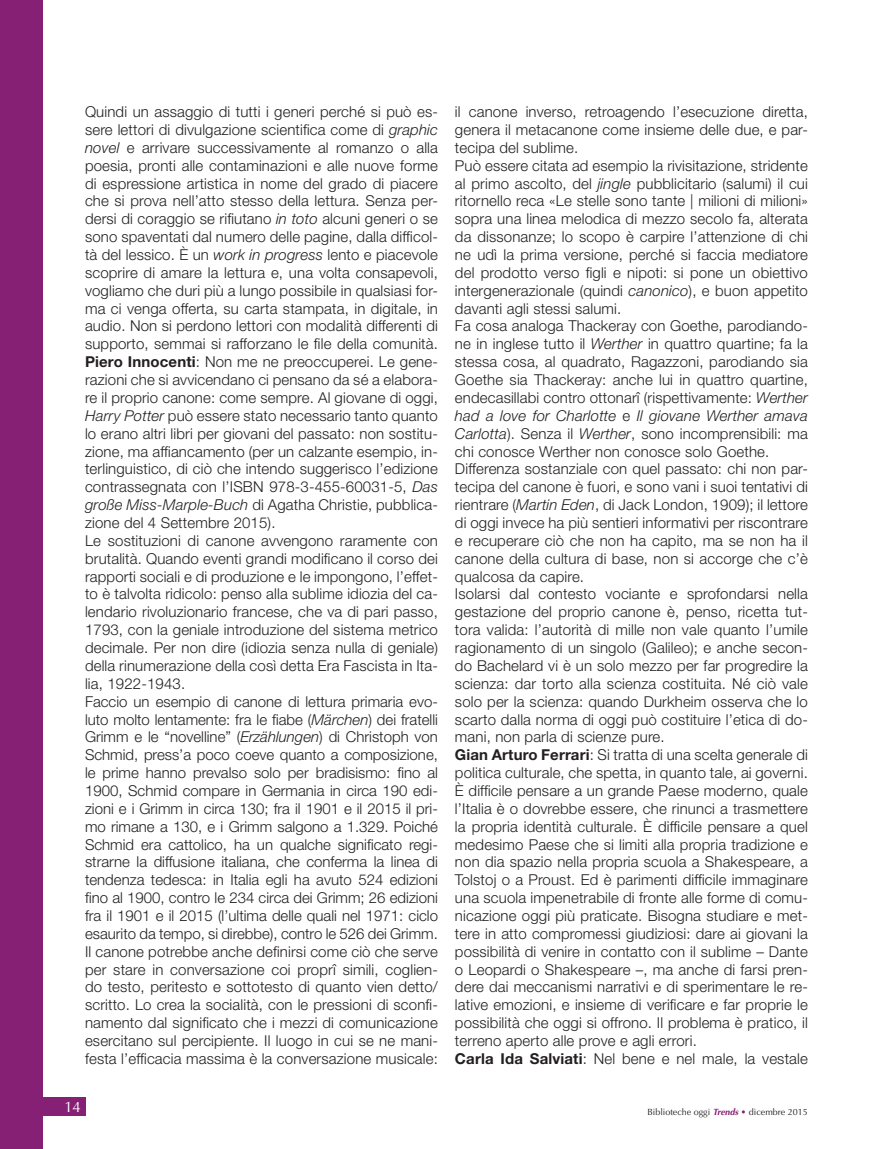
<style>
.page{position:relative;width:893px;height:1149px;background:#fff}
.page>*{position:absolute;margin:0;border:0;box-sizing:border-box;transform-origin:0 0}
.t1{font:300 15px/17.9px "Helvetica Neue LT Std";letter-spacing:.01em;color:#231f20}
.t2{font:15px "Optima";color:#fff}
.t3{font:9px "Optima";color:#231f20}
.s1{font-style:italic}
.s2{font-family:"Helvetica Neue";font-weight:700}
.s3{font-weight:700;font-style:italic;color:#862074}
.s4{color:#862074}
</style>
<div class="page">
<div style="left:0;top:1096px;width:85px;height:18px;background:#862074"></div>
<div style="left:0;top:0;width:43px;height:1148px;background:#862074"></div>
<p class="t1" style="left:85px;top:102px;width:354px">Quindi un assaggio di tutti i generi perché si può es&shy;sere lettori di divulgazione scientifica come di <span class="s1">graphic novel</span> e arrivare successivamente al romanzo o alla poesia, pronti alle contaminazioni e alle nuove forme di espressione artistica in nome del grado di piacere che si prova nell’atto stesso della lettura. Senza per&shy;dersi di coraggio se rifiutano <span class="s1">in toto</span> alcuni generi o se sono spaventati dal numero delle pagine, dalla difficol&shy;tà del lessico. È un <span class="s1">work in progress</span> lento e piacevole scoprire di amare la lettura e, una volta consapevoli, vogliamo che duri più a lungo possibile in qualsiasi for&shy;ma ci venga offerta, su carta stampata, in digitale, in audio. Non si perdono lettori con modalità differenti di supporto, semmai si rafforzano le file della comunità.<br><span class="s2">Piero Innocenti</span>: Non me ne preoccuperei. Le gene&shy;razioni che si avvicendano ci pensano da sé a elabora&shy;re il proprio canone: come sempre. Al giovane di oggi, <span class="s1">Harry Potter</span> può essere stato necessario tanto quanto lo erano altri libri per giovani del passato: non sostitu&shy;zione, ma affiancamento (per un calzante esempio, in&shy;terlinguistico, di ciò che intendo suggerisco l’edizione contrassegnata con l’ISBN 978-3-455-60031-5, <span class="s1">Das große Miss-Marple-Buch</span> di Agatha Christie, pubblica&shy;zione del 4 Settembre 2015).<br>Le sostituzioni di canone avvengono raramente con brutalità. Quando eventi grandi modificano il corso dei rapporti sociali e di produzione e le impongono, l’effet&shy;to è talvolta ridicolo: penso alla sublime idiozia del ca&shy;lendario rivoluzionario francese, che va di pari passo, 1793, con la geniale introduzione del sistema metrico decimale. Per non dire (idiozia senza nulla di geniale) della rinumerazione della così detta Era Fascista in Ita&shy;lia, 1922-1943.<br>Faccio un esempio di canone di lettura primaria evo&shy;luto molto lentamente: fra le fiabe (<span class="s1">Märchen</span>) dei fratelli Grimm e le “novelline” (<span class="s1">Erzählungen</span>) di Christoph von Schmid, press’a poco coeve quanto a composizione, le prime hanno prevalso solo per bradisismo: fino al 1900, Schmid compare in Germania in circa 190 edi&shy;zioni e i Grimm in circa 130; fra il 1901 e il 2015 il pri&shy;mo rimane a 130, e i Grimm salgono a 1.329. Poiché Schmid era cattolico, ha un qualche significato regi&shy;strarne la diffusione italiana, che conferma la linea di tendenza tedesca: in Italia egli ha avuto 524 edizioni fino al 1900, contro le 234 circa dei Grimm; 26 edizioni fra il 1901 e il 2015 (l’ultima delle quali nel 1971: ciclo esaurito da tempo, si direbbe), contro le 526 dei Grimm.<br>Il canone potrebbe anche definirsi come ciò che serve per stare in conversazione coi proprî simili, coglien&shy;do testo, peritesto e sottotesto di quanto vien detto/ scritto. Lo crea la socialità, con le pressioni di sconfi&shy;namento dal significato che i mezzi di comunicazione esercitano sul percipiente. Il luogo in cui se ne mani&shy;festa l’efficacia massima è la conversazione musicale:</p>
<p class="t1" style="left:455px;top:102px;width:354px">il canone inverso, retroagendo l’esecuzione diretta, genera il metacanone come insieme delle due, e par&shy;tecipa del sublime.<br>Può essere citata ad esempio la rivisitazione, stridente al primo ascolto, del <span class="s1">jingle</span> pubblicitario (salumi) il cui ritornello reca «Le stelle sono tante | milioni di milioni» sopra una linea melodica di mezzo secolo fa, alterata da dissonanze; lo scopo è carpire l’attenzione di chi ne udì la prima versione, perché si faccia mediatore del prodotto verso figli e nipoti: si pone un obiettivo intergenerazionale (quindi <span class="s1">canonico</span>), e buon appetito davanti agli stessi salumi.<br>Fa cosa analoga Thackeray con Goethe, parodiando&shy;ne in inglese tutto il <span class="s1">Werther</span> in quattro quartine; fa la stessa cosa, al quadrato, Ragazzoni, parodiando sia Goethe sia Thackeray: anche lui in quattro quartine, endecasillabi contro ottonarî (rispettivamente: <span class="s1">Werther had a love for Charlotte</span> e <span class="s1">Il giovane Werther amava Carlotta</span>). Senza il <span class="s1">Werther</span>, sono incomprensibili: ma chi conosce Werther non conosce solo Goethe.<br>Differenza sostanziale con quel passato: chi non par&shy;tecipa del canone è fuori, e sono vani i suoi tentativi di rientrare (<span class="s1">Martin Eden</span>, di Jack London, 1909); il lettore di oggi invece ha più sentieri informativi per riscontrare e recuperare ciò che non ha capito, ma se non ha il canone della cultura di base, non si accorge che c’è qualcosa da capire.<br>Isolarsi dal contesto vociante e sprofondarsi nella gestazione del proprio canone è, penso, ricetta tut&shy;tora valida: l’autorità di mille non vale quanto l’umile ragionamento di un singolo (Galileo); e anche secon&shy;do Bachelard vi è un solo mezzo per far progredire la scienza: dar torto alla scienza costituita. Né ciò vale solo per la scienza: quando Durkheim osserva che lo scarto dalla norma di oggi può costituire l’etica di do&shy;mani, non parla di scienze pure.<br><span class="s2">Gian Arturo Ferrari</span>: Si tratta di una scelta generale di politica culturale, che spetta, in quanto tale, ai governi.<br>È difficile pensare a un grande Paese moderno, quale l’Italia è o dovrebbe essere, che rinunci a trasmettere la propria identità culturale. È difficile pensare a quel medesimo Paese che si limiti alla propria tradizione e non dia spazio nella propria scuola a Shakespeare, a Tolstoj o a Proust. Ed è parimenti difficile immaginare una scuola impenetrabile di fronte alle forme di comu&shy;nicazione oggi più praticate. Bisogna studiare e met&shy;tere in atto compromessi giudiziosi: dare ai giovani la possibilità di venire in contatto con il sublime – Dante o Leopardi o Shakespeare –, ma anche di farsi pren&shy;dere dai meccanismi narrativi e di sperimentare le re&shy;lative emozioni, e insieme di verificare e far proprie le possibilità che oggi si offrono. Il problema è pratico, il terreno aperto alle prove e agli errori.<br><span class="s2">Carla Ida Salviati</span>: Nel bene e nel male, la vestale</p>
<p class="t2" style="left:65px;top:1097px;width:18px">14</p>
<p class="t3" style="left:647px;top:1106px;width:162px">Biblioteche oggi <span class="s3">Trends</span> <span class="s4">•</span> dicembre 2015</p>
</div>
